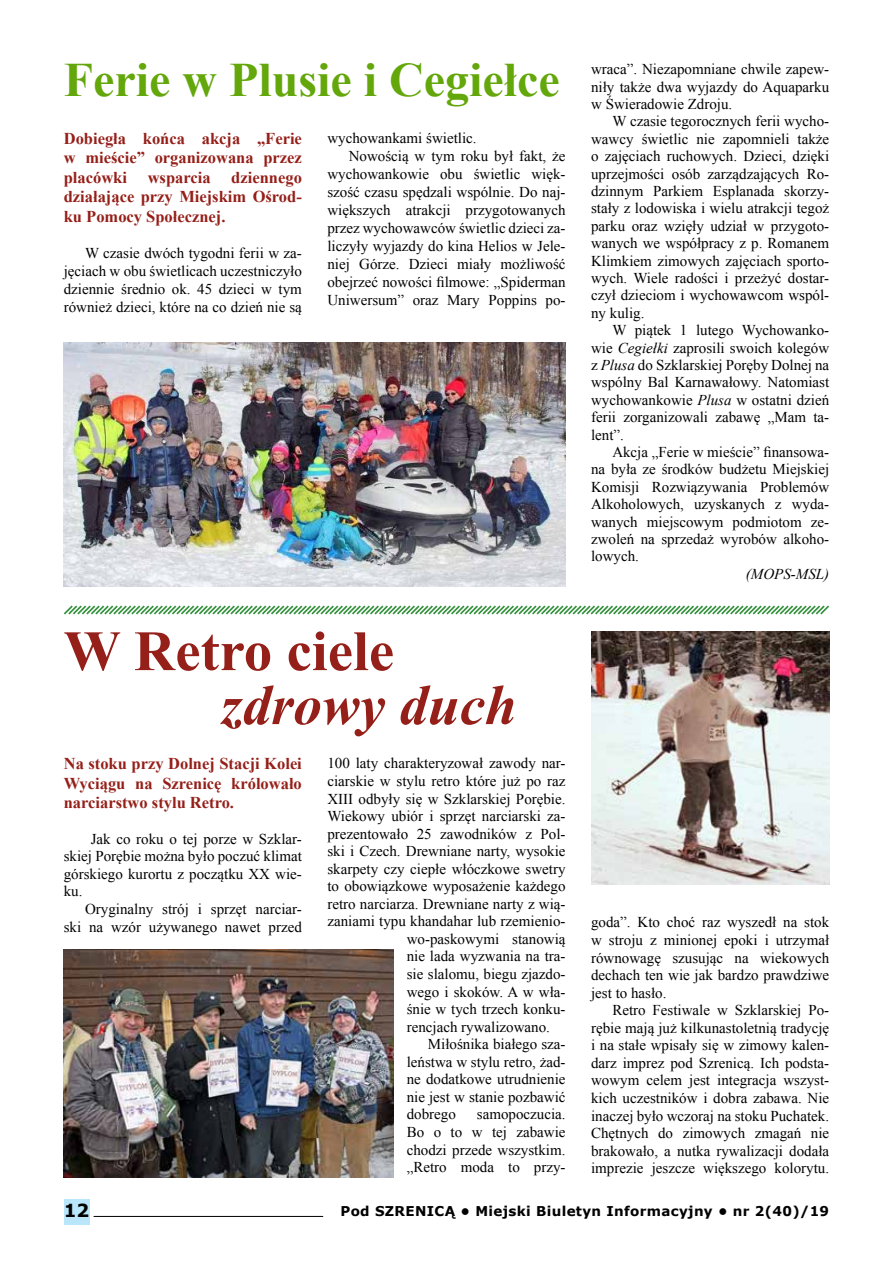
<style>
.page{position:relative;width:893px;height:1263px;background:#fff}
.page>*{position:absolute;margin:0;border:0;box-sizing:border-box;transform-origin:0 0}
.t1{font:700 57px "Times New Roman";color:#951f19}
.t2{font:italic 700 57px "Times New Roman";color:#951f19}
.t3{font:700 48px "Times New Roman";color:#63a70a}
.t4{font:700 18px "Verdana";color:#000}
.t5{font:700 16.5px/19.5px "Times New Roman";color:#951f19;text-align:justify}
.t6{font:15px/17.4px "Times New Roman";color:#000;text-align:justify}
.t7{font:italic 15px "Times New Roman";color:#000}
.t8{font:700 13.5px "Verdana";letter-spacing:.025em;color:#000}
.s1{font-style:italic}
</style>
<div class="page">
<div style="left:64px;top:1199px;width:25px;height:26px;background:#b9e6fa"></div>
<hr style="left:94px;top:1216px;width:229px;height:1px;background:#000">
<img style="left:64px;top:342px;width:502px;height:245px">
<svg style="left:64px;top:605px;width:765px;height:10px"></svg>
<img style="left:591px;top:631px;width:238px;height:253px">
<img style="left:64px;top:949px;width:330px;height:229px">
<h2 class="t3" style="left:64px;top:47px;width:497px">Ferie w Plusie i Cegiełce</h2>
<p class="t5" style="left:64px;top:128px;width:240px">Dobiegła końca akcja „Ferie w mieście” organizowana przez placówki</p>
<p class="t6" style="left:327px;top:129px;width:151px">wychowankami świetlic.</p>
<p class="t6" style="left:349px;top:147px;width:218px">Nowością w tym roku był fakt, że</p>
<p class="t6" style="left:327px;top:165px;width:240px">wychowankowie obu świetlic więk-</p>
<p class="t6" style="left:327px;top:183px;width:240px">szość czasu spędzali wspólnie. Do naj-</p>
<p class="t6" style="left:327px;top:201px;width:240px">większych atrakcji przygotowanych</p>
<p class="t6" style="left:327px;top:219px;width:240px">przez wychowawców świetlic dzieci za-</p>
<p class="t6" style="left:327px;top:237px;width:240px">liczyły wyjazdy do kina Helios w Jele-</p>
<p class="t6" style="left:327px;top:255px;width:240px">niej Górze. Dzieci miały możliwość</p>
<p class="t6" style="left:327px;top:273px;width:240px">obejrzeć nowości filmowe: „Spiderman</p>
<p class="t6" style="left:327px;top:291px;width:240px">Uniwersum” oraz Mary Poppins po-</p>
<p class="t5" style="left:64px;top:167px;width:240px;text-indent:168px">dziennego działające przy Miejskim Ośrod&shy;ku Pomocy Społecznej.</p>
<p class="t6" style="left:64px;top:243px;width:240px;line-height:18px;text-indent:21px">W czasie dwóch tygodni ferii w za&shy;jęciach w obu świetlicach uczestniczyło dziennie średnio ok. 45 dzieci w tym również dzieci, które na co dzień nie są</p>
<p class="t5" style="left:148px;top:167px;width:64px">wsparcia</p>
<h1 class="t1" style="left:64px;top:612px;width:332px">W Retro ciele</h1>
<h1 class="t2" style="left:221px;top:665px;width:298px">zdrowy duch</h1>
<p class="t5" style="left:64px;top:753px;width:240px">Na stoku przy Dolnej Stacji Kolei Wyciągu na Szrenicę królowało narciarstwo stylu Retro.</p>
<p class="t6" style="left:64px;top:830px;width:240px;text-indent:27px">Jak co roku o tej porze w Szklar&shy;skiej Porębie można było poczuć klimat górskiego kurortu z początku XX wie&shy;ku.</p>
<p class="t6" style="left:64px;top:900px;width:240px;text-align:right">Oryginalny strój i sprzęt narciar-<br>ski na wzór używanego nawet przed</p>
<p class="t6" style="left:327px;top:754px;width:240px">100 laty charakteryzował zawody nar-</p>
<p class="t6" style="left:327px;top:772px;width:240px">ciarskie w stylu retro które już po raz</p>
<p class="t6" style="left:327px;top:789px;width:240px">XIII odbyły się w Szklarskiej Porębie.</p>
<p class="t6" style="left:327px;top:807px;width:240px">Wiekowy ubiór i sprzęt narciarski za-</p>
<p class="t6" style="left:327px;top:825px;width:240px">prezentowało 25 zawodników z Pol-</p>
<p class="t6" style="left:327px;top:842px;width:240px">ski i Czech. Drewniane narty, wysokie</p>
<p class="t6" style="left:327px;top:860px;width:240px">skarpety czy ciepłe włóczkowe swetry</p>
<p class="t6" style="left:327px;top:877px;width:240px">to obowiązkowe wyposażenie każdego</p>
<p class="t6" style="left:327px;top:895px;width:240px">retro narciarza. Drewniane narty z wią-</p>
<p class="t6" style="left:327px;top:912px;width:240px">zaniami typu khandahar lub rzemienio-</p>
<p class="t6" style="left:407px;top:930px;width:160px">wo-paskowymi stanowią</p>
<p class="t6" style="left:407px;top:947px;width:160px">nie lada wyzwania na tra-</p>
<p class="t6" style="left:407px;top:965px;width:160px">sie slalomu, biegu zjazdo-</p>
<p class="t6" style="left:407px;top:983px;width:160px">wego i skoków. A w wła-</p>
<p class="t6" style="left:407px;top:1000px;width:160px">śnie w tych trzech konku-</p>
<p class="t6" style="left:407px;top:1018px;width:145px">rencjach rywalizowano.</p>
<p class="t6" style="left:428px;top:1035px;width:139px">Miłośnika białego sza-</p>
<p class="t6" style="left:407px;top:1053px;width:160px">leństwa w stylu retro, żad-</p>
<p class="t6" style="left:407px;top:1070px;width:160px">ne dodatkowe utrudnienie</p>
<p class="t6" style="left:407px;top:1088px;width:160px">nie jest w stanie pozbawić</p>
<p class="t6" style="left:407px;top:1105px;width:51px">dobrego</p>
<p class="t6" style="left:407px;top:1105px;width:160px;text-indent:70px">samopoczucia.<br>Bo o to w tej zabawie chodzi przede wszystkim. „Retro moda to przy-</p>
<p class="t6" style="left:591px;top:60px;width:240px">wraca”. Niezapomniane chwile zapew&shy;niły także dwa wyjazdy do Aquaparku w Świeradowie Zdroju.</p>
<p class="t6" style="left:591px;top:112px;width:240px;text-indent:21px">W czasie tegorocznych ferii wycho&shy;wawcy świetlic nie zapomnieli także o zajęciach ruchowych. Dzieci, dzięki uprzejmości osób zarządzających Ro&shy;dzinnym Parkiem Esplanada skorzy&shy;stały z lodowiska i wielu atrakcji tegoż parku oraz wzięły udział w przygoto&shy;wanych we współpracy z p. Romanem Klimkiem zimowych zajęciach sporto&shy;wych. Wiele radości i przeżyć dostar&shy;czył dzieciom i wychowawcom wspól&shy;ny kulig.</p>
<p class="t6" style="left:591px;top:321px;width:240px;text-indent:21px">W piątek 1 lutego Wychowanko&shy;wie <span class="s1">Cegiełki</span> zaprosili swoich kolegów z <span class="s1">Plusa</span> do Szklarskiej Poręby Dolnej na wspólny Bal Karnawałowy. Natomiast wychowankowie <span class="s1">Plusa</span> w ostatni dzień ferii zorganizowali zabawę „Mam ta&shy;lent”.</p>
<p class="t6" style="left:591px;top:443px;width:240px;text-indent:21px">Akcja „Ferie w mieście” finansowa&shy;na była ze środków budżetu Miejskiej Komisji Rozwiązywania Problemów Alkoholowych, uzyskanych z wyda&shy;wanych miejscowym podmiotom ze&shy;zwoleń na sprzedaż wyrobów alkoho&shy;lowych.</p>
<p class="t7" style="left:746px;top:564px;width:85px">(MOPS-MSL)</p>
<p class="t6" style="left:591px;top:913px;width:240px">goda”. Kto choć raz wyszedł na stok w stroju z minionej epoki i utrzymał równowagę szusując na wiekowych dechach ten wie jak bardzo prawdziwe jest to hasło.</p>
<p class="t6" style="left:591px;top:1001px;width:240px;text-indent:21px">Retro Festiwale w Szklarskiej Po&shy;rębie mają już kilkunastoletnią tradycję i na stałe wpisały się w zimowy kalen&shy;darz imprez pod Szrenicą. Ich podsta&shy;wowym celem jest integracja wszyst&shy;kich uczestników i dobra zabawa. Nie inaczej było wczoraj na stoku Puchatek.<br>Chętnych do zimowych zmagań nie brakowało, a nutka rywalizacji dodała imprezie jeszcze większego kolorytu.</p>
<p class="t4" style="left:64px;top:1198px;width:27px">12</p>
<p class="t8" style="left:340px;top:1201px;width:490px">Pod SZRENICĄ • Miejski Biuletyn Informacyjny • nr 2(40)/19</p>
</div>
